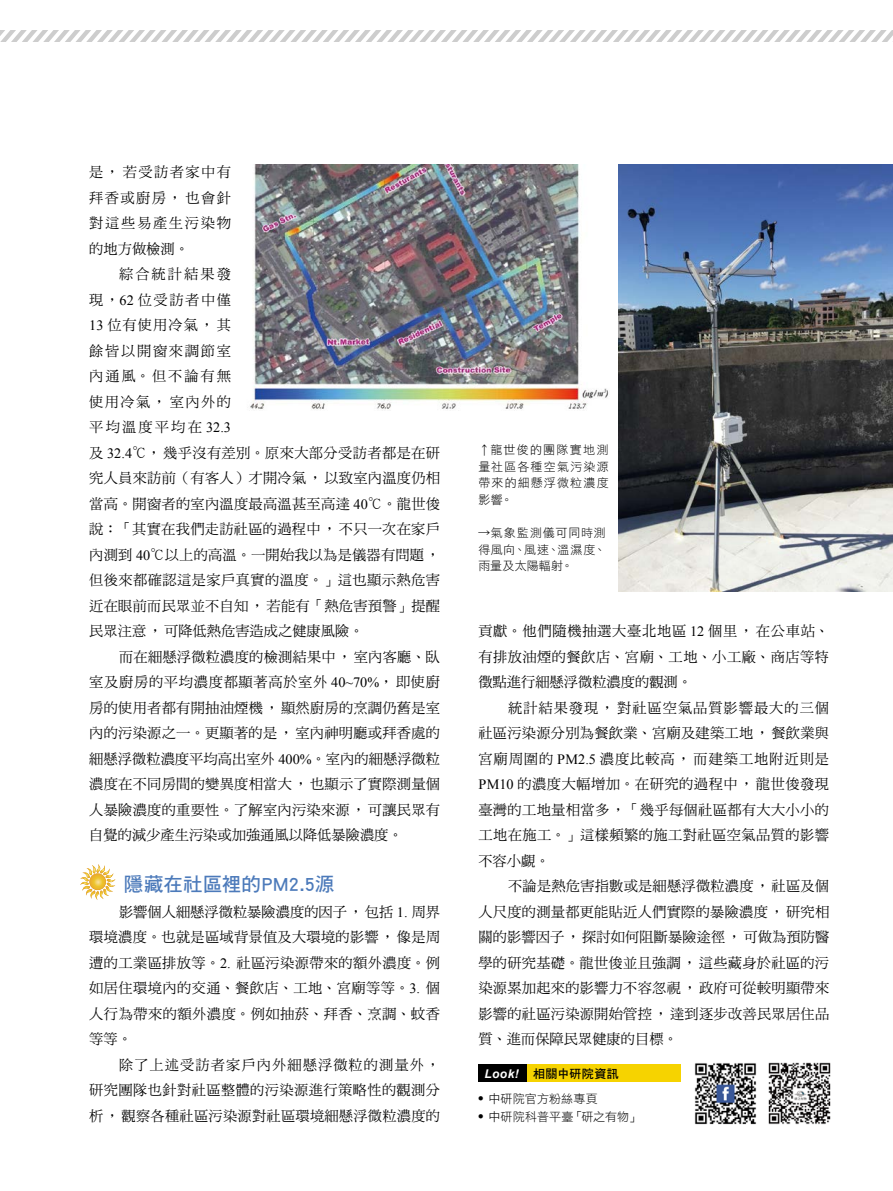
<style>
.page{position:relative;width:893px;height:1191px;background:#fff}
.page>*{position:absolute;margin:0;border:0;box-sizing:border-box;transform-origin:0 0}
.t1{font:19.5px "DF Hei Std W7";letter-spacing:.01em;color:#4c7aba}
.t2{font:14.25px/25.5px "DF Ming Std W5";letter-spacing:.02em;color:#000;text-align:justify}
.t3{font:12px/16.5px "DF Hei Std W3";letter-spacing:.065em;color:#000;text-align:justify}
.t4{font:12px "DF Hei Std W3";letter-spacing:.01em;color:#000}
.t5{font:12px "DF Hei Std W7";letter-spacing:.025em;color:#000}
.t6{font:12px "DF Hei Std W3";letter-spacing:.015em;color:#000}
.s1{font-family:"Times New Roman"}
.s2{font-family:"Arial";font-weight:700;font-style:italic;color:#fff}
</style>
<div class="page">
<svg style="left:0;top:30px;width:893px;height:12px"></svg>
<img style="left:250px;top:165px;width:359px;height:246px">
<svg style="left:80px;top:864px;width:35px;height:36px"></svg>
<img style="left:694px;top:1063px;width:63px;height:62px">
<img style="left:768px;top:1062px;width:63px;height:63px">
<img style="left:618px;top:165px;width:275px;height:426px">
<div style="left:478px;top:1064px;width:203px;height:17px;background:#f6d300"></div>
<div style="left:478px;top:1064px;width:49px;height:17px;background:#000"></div>
<p class="t2" style="left:89px;top:159px;width:143px">是，若受訪者家中有拜香或廚房，也會針對這些易產生污染物的地方做檢測。</p>
<p class="t2" style="left:89px;top:261px;width:352px;text-align:left;text-indent:30px">綜合統計結果發<br>現，<span class="s1">62</span> 位受訪者中僅<br><span class="s1">13</span> 位有使用冷氣，其<br>餘皆以開窗來調節室<br>內通風。但不論有無<br>使用冷氣，室內外的<br>平均溫度平均在 <span class="s1">32.3<br></span>及 <span class="s1">32.4</span>℃，幾乎沒有差別。原來大部分受訪者都是在研究人員來訪前（有客人）才開冷氣，以致室內溫度仍相當高。開窗者的室內溫度最高溫甚至高達 <span class="s1">40</span>℃。龍世俊說：「其實在我們走訪社區的過程中，不只一次在家戶內測到 <span class="s1">40</span>℃以上的高溫。一開始我以為是儀器有問題，但後來都確認這是家戶真實的溫度。」這也顯示熱危害近在眼前而民眾並不自知，若能有「熱危害預警」提醒民眾注意，可降低熱危害造成之健康風險。</p>
<p class="t2" style="left:89px;top:643px;width:352px;text-indent:30px">而在細懸浮微粒濃度的檢測結果中，室內客廳、臥室及廚房的平均濃度都顯著高於室外 <span class="s1">40~70%</span>，即使廚房的使用者都有開抽油煙機，顯然廚房的烹調仍舊是室內的污染源之一。更顯著的是，室內神明廳或拜香處的細懸浮微粒濃度平均高出室外 <span class="s1">400%</span>。室內的細懸浮微粒濃度在不同房間的變異度相當大，也顯示了實際測量個人暴險濃度的重要性。了解室內污染來源，可讓民眾有自覺的減少產生污染或加強通風以降低暴險濃度。</p>
<h1 class="t1" style="left:124px;top:873px;width:212px">隱藏在社區裡的PM2.5源</h1>
<p class="t2" style="left:89px;top:898px;width:352px;text-indent:30px">影響個人細懸浮微粒暴險濃度的因子，包括 <span class="s1">1.</span> 周界環境濃度。也就是區域背景值及大環境的影響，像是周遭的工業區排放等。<span class="s1">2.</span> 社區污染源帶來的額外濃度。例如居住環境內的交通、餐飲店、工地、宮廟等等。<span class="s1">3.</span> 個人行為帶來的額外濃度。例如抽菸、拜香、烹調、蚊香等等。</p>
<p class="t2" style="left:89px;top:1051px;width:352px;text-indent:30px">除了上述受訪者家戶內外細懸浮微粒的測量外，研究團隊也針對社區整體的污染源進行策略性的觀測分析，觀察各種社區污染源對社區環境細懸浮微粒濃度的</p>
<p class="t3" style="left:478px;top:441px;width:132px">↑龍世俊的團隊實地測量社區各種空氣污染源帶來的細懸浮微粒濃度影響。</p>
<p class="t3" style="left:478px;top:524px;width:129px">→氣象監測儀可同時測得風向、風速、溫濕度、雨量及太陽輻射。</p>
<p class="t2" style="left:478px;top:618px;width:352px">貢獻。他們隨機抽選大臺北地區 <span class="s1">12</span> 個里，在公車站、有排放油煙的餐飲店、宮廟、工地、小工廠、商店等特徵點進行細懸浮微粒濃度的觀測。</p>
<p class="t2" style="left:478px;top:694px;width:352px;text-indent:30px">統計結果發現，對社區空氣品質影響最大的三個社區污染源分別為餐飲業、宮廟及建築工地，餐飲業與宮廟周圍的 <span class="s1">PM2.5</span> 濃度比較高，而建築工地附近則是<span class="s1">PM10</span> 的濃度大幅增加。在研究的過程中，龍世俊發現臺灣的工地量相當多，「幾乎每個社區都有大大小小的工地在施工。」這樣頻繁的施工對社區空氣品質的影響不容小覷。</p>
<p class="t2" style="left:478px;top:873px;width:352px;text-indent:30px">不論是熱危害指數或是細懸浮微粒濃度，社區及個人尺度的測量都更能貼近人們實際的暴險濃度，研究相關的影響因子，探討如何阻斷暴險途徑，可做為預防醫學的研究基礎。龍世俊並且強調，這些藏身於社區的污染源累加起來的影響力不容忽視，政府可從較明顯帶來影響的社區污染源開始管控，達到逐步改善民眾居住品質、進而保障民眾健康的目標。</p>
<p class="t5" style="left:484px;top:1067px;width:136px"><span class="s2">Look!</span> 相關中研院資訊</p>
<p class="t6" style="left:478px;top:1091px;width:121px"><sup>●</sup> 中研院官方粉絲專頁</p>
<p class="t4" style="left:478px;top:1109px;width:163px"><sup>●</sup> 中研院科普平臺「研之有物」</p>
</div>
